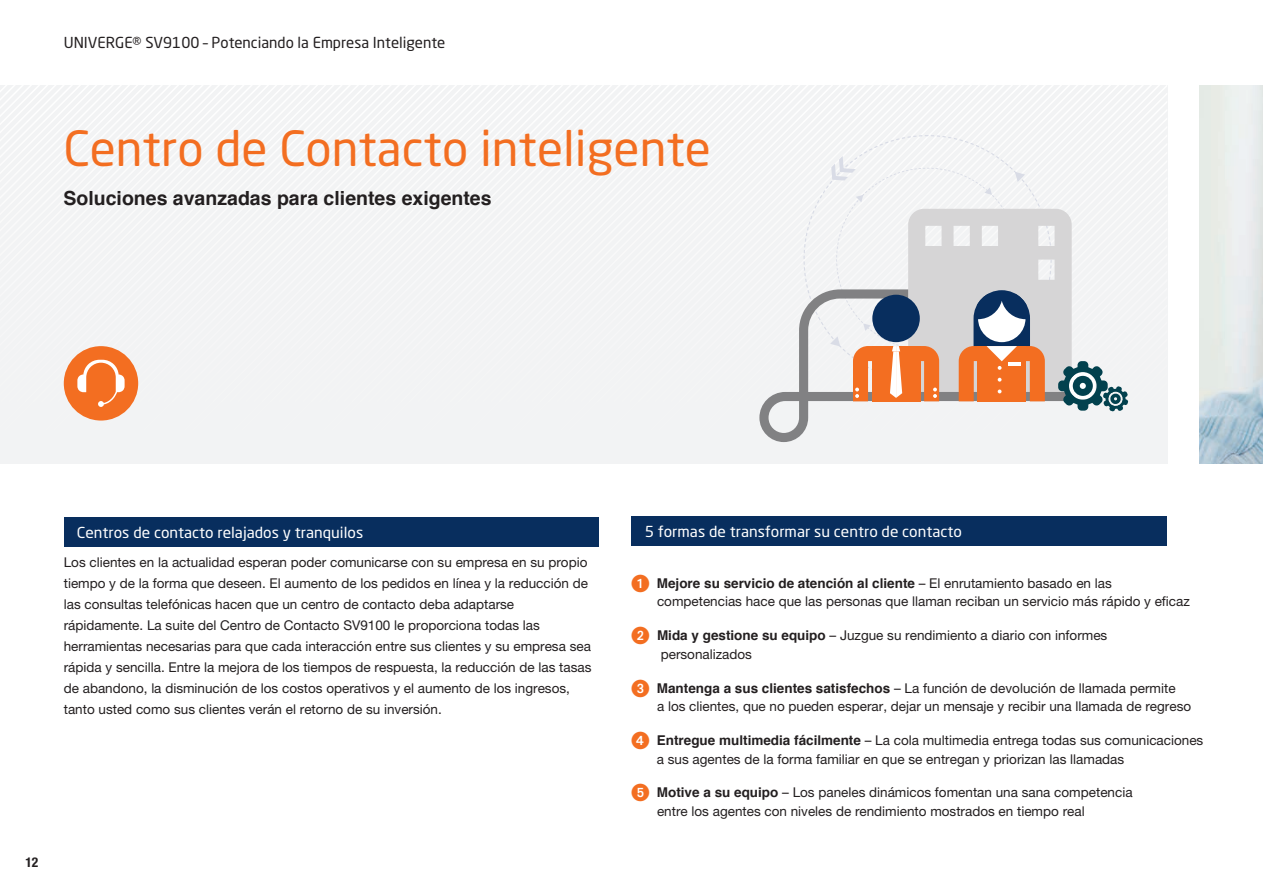
<style>
.page{position:relative;width:1263px;height:893px;background:#fff}
.page>*{position:absolute;margin:0;border:0;box-sizing:border-box;transform-origin:0 0}
.t1{font:48px "Neo Sans Std";color:#f36e21}
.t2{font:700 19.5px "Helvetica";color:#231f20}
.t3{font:15px "Neo Sans Std";color:#fff}
.t4{font:15px "Neo Sans Std";color:#231f20}
.t5{font:13.5px/21px "Helvetica Neue LT Pro";color:#231f20}
.t6{font:700 13.5px "Helvetica";color:#231f20}
.t7{font:700 condensed 13.5px "Helvetica Neue LT Pro";color:#231f20}
.s1{font-family:"European Pi One";font-weight:400;font-size:18px;color:#f36e21}
.s2{font-family:"Helvetica Neue LT Pro";font-weight:400}
.s3{font-family:"European Pi One";font-size:18px;color:#f36e21}
.s4{font-family:"Helvetica";font-weight:700}
</style>
<div class="page">
<div style="left:64px;top:517px;width:534px;height:30px;background:#082e5e"></div>
<div style="left:631px;top:516px;width:536px;height:30px;background:#082e5e"></div>
<div style="left:1px;top:85px;width:8px;height:373px;background:#f2f3f4"></div>
<div style="left:9px;top:85px;width:9px;height:373px;background:#f2f3f4"></div>
<div style="left:18px;top:85px;width:8px;height:373px;background:#f2f3f4"></div>
<div style="left:26px;top:85px;width:8px;height:373px;background:#f2f3f4"></div>
<div style="left:34px;top:85px;width:8px;height:373px;background:#f2f3f4"></div>
<div style="left:42px;top:85px;width:8px;height:373px;background:#f2f3f4"></div>
<div style="left:50px;top:85px;width:9px;height:373px;background:#f2f3f4"></div>
<div style="left:59px;top:85px;width:8px;height:373px;background:#f2f3f4"></div>
<div style="left:132px;top:85px;width:8px;height:373px;background:#f2f3f4"></div>
<div style="left:140px;top:85px;width:8px;height:373px;background:#f2f3f4"></div>
<div style="left:148px;top:85px;width:9px;height:373px;background:#f2f3f4"></div>
<div style="left:157px;top:85px;width:8px;height:373px;background:#f2f3f4"></div>
<div style="left:165px;top:85px;width:8px;height:373px;background:#f2f3f4"></div>
<div style="left:173px;top:85px;width:8px;height:373px;background:#f2f3f4"></div>
<div style="left:181px;top:85px;width:8px;height:373px;background:#f2f3f4"></div>
<div style="left:189px;top:85px;width:8px;height:373px;background:#f2f3f4"></div>
<div style="left:197px;top:85px;width:9px;height:373px;background:#f2f3f4"></div>
<div style="left:206px;top:85px;width:8px;height:373px;background:#f2f3f4"></div>
<div style="left:214px;top:85px;width:8px;height:373px;background:#f2f3f4"></div>
<div style="left:222px;top:85px;width:8px;height:373px;background:#f2f3f4"></div>
<div style="left:230px;top:85px;width:8px;height:373px;background:#f2f3f4"></div>
<div style="left:238px;top:85px;width:9px;height:373px;background:#f2f3f4"></div>
<div style="left:247px;top:85px;width:8px;height:373px;background:#f2f3f4"></div>
<div style="left:255px;top:85px;width:8px;height:373px;background:#f2f3f4"></div>
<div style="left:263px;top:85px;width:8px;height:373px;background:#f2f3f4"></div>
<div style="left:271px;top:85px;width:8px;height:373px;background:#f2f3f4"></div>
<div style="left:279px;top:85px;width:8px;height:373px;background:#f2f3f4"></div>
<div style="left:287px;top:85px;width:9px;height:373px;background:#f2f3f4"></div>
<div style="left:296px;top:85px;width:8px;height:373px;background:#f2f3f4"></div>
<div style="left:304px;top:85px;width:8px;height:373px;background:#f2f3f4"></div>
<div style="left:312px;top:85px;width:8px;height:373px;background:#f2f3f4"></div>
<div style="left:320px;top:85px;width:8px;height:373px;background:#f2f3f4"></div>
<div style="left:328px;top:85px;width:8px;height:373px;background:#f2f3f4"></div>
<div style="left:336px;top:85px;width:9px;height:373px;background:#f2f3f4"></div>
<div style="left:345px;top:85px;width:8px;height:373px;background:#f2f3f4"></div>
<div style="left:353px;top:85px;width:8px;height:373px;background:#f2f3f4"></div>
<div style="left:361px;top:85px;width:8px;height:373px;background:#f2f3f4"></div>
<div style="left:369px;top:85px;width:8px;height:373px;background:#f2f3f4"></div>
<div style="left:377px;top:85px;width:8px;height:373px;background:#f2f3f4"></div>
<div style="left:385px;top:85px;width:9px;height:373px;background:#f2f3f4"></div>
<div style="left:394px;top:85px;width:8px;height:373px;background:#f2f3f4"></div>
<div style="left:402px;top:85px;width:8px;height:373px;background:#f2f3f4"></div>
<div style="left:410px;top:85px;width:8px;height:373px;background:#f2f3f4"></div>
<div style="left:418px;top:85px;width:8px;height:373px;background:#f2f3f4"></div>
<div style="left:426px;top:85px;width:9px;height:373px;background:#f2f3f4"></div>
<div style="left:435px;top:85px;width:8px;height:373px;background:#f2f3f4"></div>
<div style="left:443px;top:85px;width:8px;height:373px;background:#f2f3f4"></div>
<div style="left:451px;top:85px;width:8px;height:373px;background:#f2f3f4"></div>
<div style="left:459px;top:85px;width:8px;height:373px;background:#f2f3f4"></div>
<div style="left:467px;top:85px;width:8px;height:373px;background:#f2f3f4"></div>
<div style="left:475px;top:85px;width:9px;height:373px;background:#f2f3f4"></div>
<div style="left:484px;top:85px;width:8px;height:373px;background:#f2f3f4"></div>
<div style="left:492px;top:85px;width:8px;height:373px;background:#f2f3f4"></div>
<div style="left:500px;top:85px;width:8px;height:373px;background:#f2f3f4"></div>
<div style="left:508px;top:85px;width:8px;height:373px;background:#f2f3f4"></div>
<div style="left:516px;top:85px;width:8px;height:373px;background:#f2f3f4"></div>
<div style="left:524px;top:85px;width:9px;height:373px;background:#f2f3f4"></div>
<div style="left:533px;top:85px;width:8px;height:373px;background:#f2f3f4"></div>
<div style="left:541px;top:85px;width:8px;height:373px;background:#f2f3f4"></div>
<div style="left:549px;top:85px;width:8px;height:373px;background:#f2f3f4"></div>
<div style="left:557px;top:85px;width:8px;height:373px;background:#f2f3f4"></div>
<div style="left:565px;top:85px;width:8px;height:373px;background:#f2f3f4"></div>
<div style="left:573px;top:85px;width:9px;height:373px;background:#f2f3f4"></div>
<div style="left:582px;top:85px;width:8px;height:373px;background:#f2f3f4"></div>
<div style="left:590px;top:85px;width:8px;height:373px;background:#f2f3f4"></div>
<div style="left:598px;top:85px;width:8px;height:373px;background:#f2f3f4"></div>
<div style="left:606px;top:85px;width:8px;height:373px;background:#f2f3f4"></div>
<div style="left:614px;top:85px;width:9px;height:373px;background:#f2f3f4"></div>
<div style="left:623px;top:85px;width:8px;height:373px;background:#f2f3f4"></div>
<div style="left:631px;top:85px;width:8px;height:373px;background:#f2f3f4"></div>
<div style="left:639px;top:85px;width:8px;height:373px;background:#f2f3f4"></div>
<div style="left:647px;top:85px;width:8px;height:373px;background:#f2f3f4"></div>
<div style="left:655px;top:85px;width:8px;height:373px;background:#f2f3f4"></div>
<div style="left:663px;top:85px;width:9px;height:373px;background:#f2f3f4"></div>
<div style="left:672px;top:85px;width:8px;height:373px;background:#f2f3f4"></div>
<div style="left:680px;top:85px;width:8px;height:373px;background:#f2f3f4"></div>
<div style="left:688px;top:85px;width:8px;height:373px;background:#f2f3f4"></div>
<div style="left:696px;top:85px;width:8px;height:373px;background:#f2f3f4"></div>
<div style="left:704px;top:85px;width:8px;height:373px;background:#f2f3f4"></div>
<div style="left:712px;top:85px;width:9px;height:373px;background:#f2f3f4"></div>
<div style="left:721px;top:85px;width:8px;height:373px;background:#f2f3f4"></div>
<div style="left:729px;top:85px;width:8px;height:373px;background:#f2f3f4"></div>
<div style="left:737px;top:85px;width:8px;height:373px;background:#f2f3f4"></div>
<div style="left:745px;top:85px;width:8px;height:373px;background:#f2f3f4"></div>
<svg style="left:794px;top:85px;width:373px;height:373px"></svg>
<svg style="left:802px;top:92px;width:365px;height:366px"></svg>
<svg style="left:811px;top:101px;width:356px;height:357px"></svg>
<svg style="left:819px;top:109px;width:348px;height:349px"></svg>
<svg style="left:827px;top:117px;width:340px;height:341px"></svg>
<svg style="left:836px;top:126px;width:331px;height:9px"></svg>
<svg style="left:803px;top:135px;width:249px;height:154px;fill:#f2f3f4"></svg>
<svg style="left:759px;top:289px;width:71px;height:153px;fill:#f2f3f4"></svg>
<svg style="left:830px;top:156px;width:337px;height:302px"></svg>
<div style="left:64px;top:346px;width:74px;height:75px;background:#f36e21;border-radius:50%"></div>
<svg style="left:77px;top:360px;width:48px;height:47px"></svg>
<img style="left:1199px;top:85px;width:64px;height:378px">
<p class="t4" style="left:64px;top:33px;width:383px">UNIVERGE® SV9100 – Potenciando la Empresa Inteligente</p>
<h1 class="t1" style="left:64px;top:119px;width:649px">Centro de Contacto inteligente</h1>
<h2 class="t2" style="left:64px;top:183px;width:430px">Soluciones avanzadas para clientes exigentes</h2>
<p class="t3" style="left:77px;top:523px;width:288px">Centros de contacto relajados y tranquilos</p>
<p class="t5" style="left:64px;top:552px;width:529px">Los clientes en la actualidad esperan poder comunicarse con su empresa en su propio tiempo y de la forma que deseen. El aumento de los pedidos en línea y la reducción de las consultas telefónicas hacen que un centro de contacto deba adaptarse rápidamente. La suite del Centro de Contacto SV9100 le proporciona todas las herramientas necesarias para que cada interacción entre sus clientes y su empresa sea rápida y sencilla. Entre la mejora de los tiempos de respuesta, la reducción de las tasas de abandono, la disminución de los costos operativos y el aumento de los ingresos, tanto usted como sus clientes verán el retorno de su inversión.</p>
<p class="t7" style="left:25px;top:854px;width:14px">12</p>
<p class="t3" style="left:645px;top:522px;width:319px">5 formas de transformar su centro de contacto</p>
<p class="t6" style="left:631px;top:572px;width:482px"><span class="s1">1</span> Mejore su servicio de atención al cliente <span class="s2">– El enrutamiento basado en las</span></p>
<p class="t5" style="left:657px;top:591px;width:534px">competencias hace que las personas que llaman reciban un servicio más rápido y eficaz</p>
<p class="t5" style="left:661px;top:626px;width:448px;line-height:18.5px;text-indent:-29px"><span class="s3">2</span> <span class="s4">Mida y gestione su equipo</span> – Juzgue su rendimiento a diario con informes personalizados</p>
<p class="t5" style="left:657px;top:678px;width:536px;line-height:18.6px;text-indent:-26px"><span class="s3">3</span> <span class="s4">Mantenga a sus clientes satisfechos</span> – La función de devolución de llamada permite<br>a los clientes, que no pueden esperar, dejar un mensaje y recibir una llamada de regreso</p>
<p class="t5" style="left:657px;top:731px;width:548px;line-height:18.6px;text-indent:-26px"><span class="s3">4</span> <span class="s4">Entregue multimedia fácilmente</span> – La cola multimedia entrega todas sus comunicaciones a sus agentes de la forma familiar en que se entregan y priorizan las llamadas</p>
<p class="t5" style="left:657px;top:783px;width:477px;line-height:18.8px;text-indent:-26px"><span class="s3">5</span> <span class="s4">Motive a su equipo</span> – Los paneles dinámicos fomentan una sana competencia entre los agentes con niveles de rendimiento mostrados en tiempo real</p>
</div>
